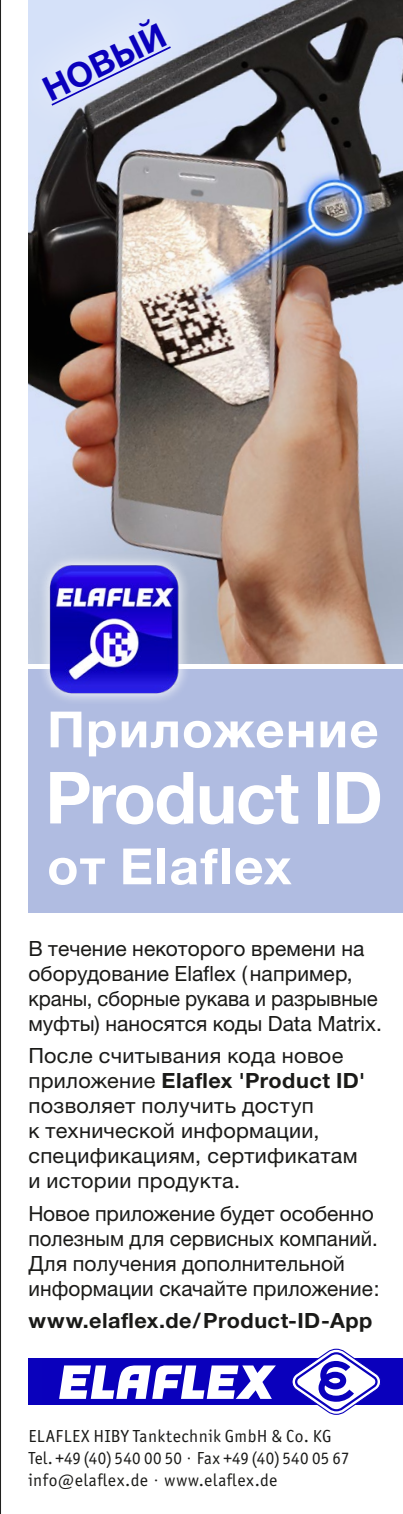
<style>
.page{position:relative;width:403px;height:1514px;background:#fff}
.page>*{position:absolute;margin:0;border:0;box-sizing:border-box;transform-origin:0 0}
.t1{font:700 72px "Helvetica Neue LTW1 G";letter-spacing:-.02em;color:#fff;scale:.96 1}
.t2{font:700 50px "Helvetica Neue LTW1 G";letter-spacing:.025em;color:#fff}
.t3{font:700 34px "Helvetica Neue LTW1 G";color:#0a00bc}
.t4{font:21px/25px "Helvetica Neue LTW1 G";letter-spacing:.005em;color:#1a1a18}
.t5{font:700 21px "Helvetica Neue LTW1 G";letter-spacing:.025em;color:#1a1a18}
.t6{font:17.6px "Officina Sans ITC Std";letter-spacing:.025em;color:#1a1a18}
.s1{font-weight:700}
.s2{font-weight:500}
</style>
<div class="page">
<div style="left:28px;top:669px;width:375px;height:244px;background:#b0bce1"></div>
<img style="left:42px;top:0;width:361px;height:663px">
<img style="left:42px;top:547px;width:160px;height:153px">
<svg style="left:42px;top:0;width:183px;height:162px;background:#a3a9b8"></svg>
<svg style="left:50px;top:45px;width:123px;height:62px;background:#acb2c5"></svg>
<div style="left:28px;top:1358px;width:375px;height:47px;background:#0a00bc"></div>
<svg style="left:292px;top:1348px;width:89px;height:67px"></svg>
<svg style="left:59px;top:1365px;width:217px;height:34px"></svg>
<svg style="left:28px;top:0;width:14px;height:664px;background:#9ca3b4"></svg>
<hr style="left:0;top:0;width:1px;height:1514px;background:#1a1a18">
<p class="t3" style="left:36px;top:72px;width:133px;rotate:-26deg">НОВЫЙ</p>
<p class="t2" style="left:47px;top:699px;width:333px">Приложение</p>
<p class="t1" style="left:45px;top:753px;width:353px">Product ID</p>
<p class="t2" style="left:47px;top:835px;width:246px">от Elaflex</p>
<p class="t4" style="left:28px;top:936px;width:355px">В течение некоторого времени на оборудование Elaflex (например, краны, сборные рукава и разрывные муфты) наносятся коды Data Matrix.</p>
<p class="t4" style="left:28px;top:1043px;width:338px">После считывания кода новое приложение <span class="s1">Elaflex</span> <span class="s2">'</span><span class="s1">Product ID</span><span class="s2">' </span>позволяет получить доступ<br>к технической информации, спецификациям, сертификатам и истории продукта.</p>
<p class="t4" style="left:28px;top:1200px;width:352px">Новое приложение будет особенно полезным для сервисных компаний.<br>Для получения дополнительной информации скачайте приложение:</p>
<p class="t5" style="left:28px;top:1307px;width:345px">www.elaflex.de/Product-ID-App</p>
<p class="t6" style="left:28px;top:1425px;width:304px">ELAFLEX HIBY Tanktechnik GmbH &amp; Co. KG</p>
<p class="t6" style="left:28px;top:1448px;width:322px">Tel. +49 (40) 540 00 50 · Fax +49 (40) 540 05 67</p>
<p class="t6" style="left:28px;top:1469px;width:250px">info@elaflex.de · www.elaflex.de</p>
</div>
